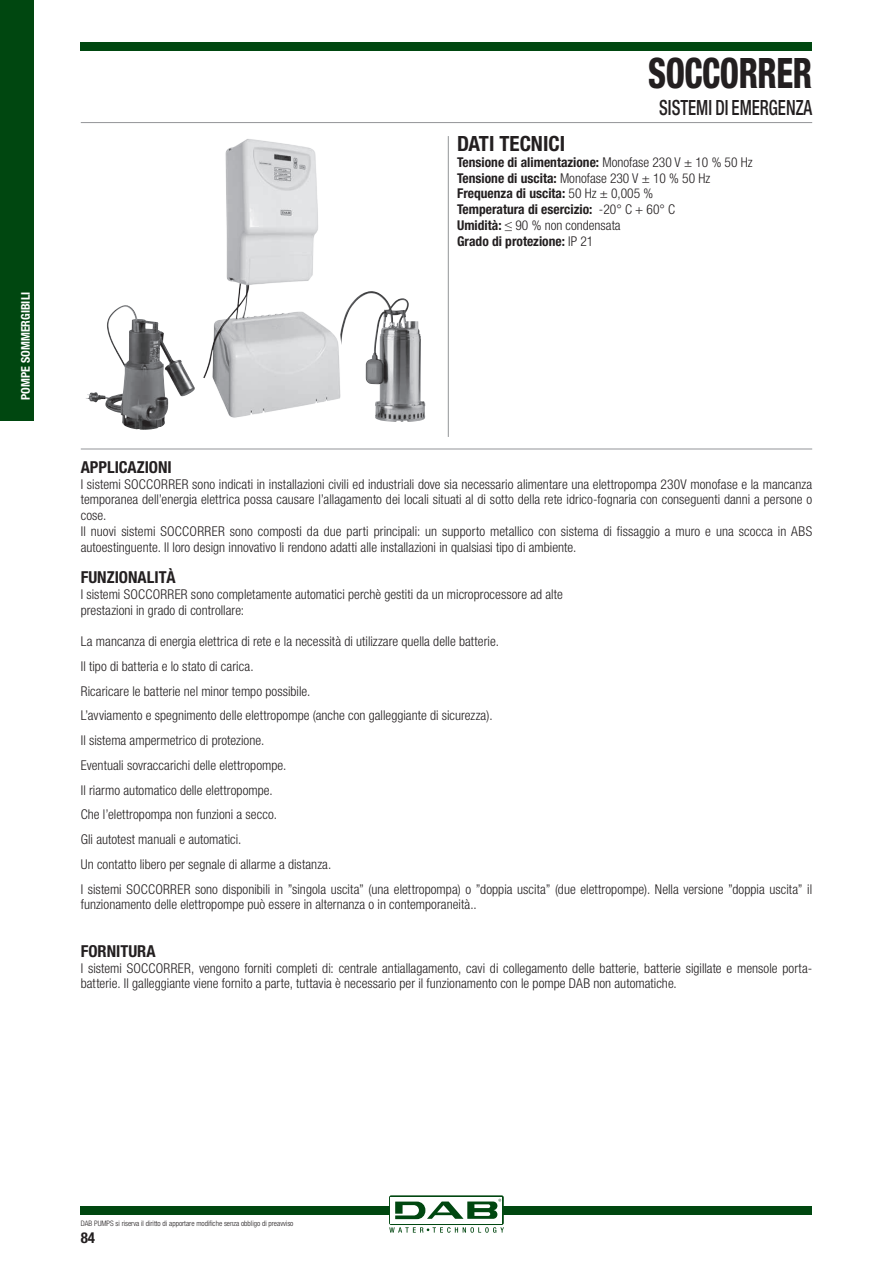
<style>
.page{position:relative;width:893px;height:1263px;background:#fff}
.page>*{position:absolute;margin:0;border:0;box-sizing:border-box;transform-origin:0 0}
.t1{font:800 condensed 42px "Helvetica Neue LT";letter-spacing:-.01em;color:#231f20;scale:.8 1}
.t2{font:500 condensed 21px "Helvetica Neue LT";color:#231f20;scale:.8 1}
.t3{font:700 condensed 21px "Helvetica Neue LT";color:#231f20}
.t4{font:700 condensed 16.5px "Helvetica Neue LT";color:#231f20}
.t5{font:700 condensed 15px "Helvetica Neue LT";color:#231f20}
.t6{font:300 condensed 13.5px/24.8px "Helvetica Neue LT";letter-spacing:.005em;color:#231f20}
.t7{font:700 condensed 13.5px/15.8px "Helvetica Neue LT";color:#231f20}
.t8{font:700 condensed 12px "Helvetica Neue LT";color:#fff}
.t9{font:300 condensed 7.5px "Helvetica Neue LT";color:#231f20}
.s1{font-weight:300}
</style>
<div class="page">
<div style="left:81px;top:1206px;width:731px;height:9px;background:#004710"></div>
<div style="left:81px;top:43px;width:731px;height:8px;background:#004710"></div>
<div style="left:389px;top:1195px;width:115px;height:30px;background:linear-gradient(to right,#fff,#fff);border-radius:2px"></div>
<div style="left:391px;top:1197px;width:111px;height:26px;background:#fff"></div>
<svg style="left:389px;top:1227px;width:115px;height:6px"></svg>
<svg style="left:395px;top:1199px;width:106px;height:20px"></svg>
<div style="left:0;top:0;width:34px;height:421px;background:#004710"></div>
<hr style="left:81px;top:122px;width:731px;height:1px;background:#939598">
<hr style="left:81px;top:449px;width:731px;height:1px;background:#939598">
<img style="left:203px;top:139px;width:137px;height:279px">
<img style="left:107px;top:305px;width:18px;height:17px">
<img style="left:340px;top:291px;width:85px;height:131px">
<hr style="left:448px;top:136px;width:1px;height:301px;background:#939598">
<p class="t8" style="left:18px;top:400px;width:109px;rotate:-90deg">POMPE SOMMERGIBILI</p>
<h1 class="t1" style="left:648px;top:48px;width:207px">SOCCORRER</h1>
<h2 class="t2" style="left:659px;top:95px;width:193px">SISTEMI DI EMERGENZA</h2>
<h2 class="t3" style="left:457px;top:131px;width:110px">DATI TECNICI</h2>
<p class="t7" style="left:457px;top:154px;width:297px">Tensione di alimentazione: <span class="s1">Monofase 230 V ± 10 % 50 Hz </span>Tensione di uscita: <span class="s1">Monofase 230 V ± 10 % 50 Hz </span>Frequenza di uscita: <span class="s1">50 Hz ± 0,005 %<br></span>Temperatura di esercizio: <span class="s1">-20° C + 60° C<br></span>Umidità: <span class="s1">≤ 90 % non condensata<br></span>Grado di protezione: <span class="s1">IP 21</span></p>
<p class="t4" style="left:81px;top:457px;width:93px">APPLICAZIONI</p>
<p class="t6" style="left:81px;top:476px;width:733px;line-height:15.8px">I sistemi SOCCORRER sono indicati in installazioni civili ed industriali dove sia necessario alimentare una elettropompa 230V monofase e la mancanza temporanea dell’energia elettrica possa causare l’allagamento dei locali situati al di sotto della rete idrico-fognaria con conseguenti danni a persone o cose.<br>Il nuovi sistemi SOCCORRER sono composti da due parti principali: un supporto metallico con sistema di fissaggio a muro e una scocca in ABS autoestinguente. Il loro design innovativo li rendono adatti alle installazioni in qualsiasi tipo di ambiente.</p>
<p class="t4" style="left:81px;top:567px;width:96px">FUNZIONALITÀ</p>
<p class="t6" style="left:81px;top:586px;width:483px;line-height:15.8px">I sistemi SOCCORRER sono completamente automatici perchè gestiti da un microprocessore ad alte prestazioni in grado di controllare:</p>
<p class="t6" style="left:81px;top:629px;width:733px">La mancanza di energia elettrica di rete e la necessità di utilizzare quella delle batterie.<br>Il tipo di batteria e lo stato di carica.<br>Ricaricare le batterie nel minor tempo possibile.<br>L’avviamento e spegnimento delle elettropompe (anche con galleggiante di sicurezza).<br>Il sistema ampermetrico di protezione.<br>Eventuali sovraccarichi delle elettropompe.<br>Il riarmo automatico delle elettropompe.<br>Che l’elettropompa non funzioni a secco.<br>Gli autotest manuali e automatici.<br>Un contatto libero per segnale di allarme a distanza.<br>I sistemi SOCCORRER sono disponibili in ”singola uscita” (una elettropompa) o ”doppia uscita” (due elettropompe). Nella versione ”doppia uscita” il</p>
<p class="t6" style="left:81px;top:892px;width:397px">funzionamento delle elettropompe può essere in alternanza o in contemporaneità..</p>
<p class="t4" style="left:81px;top:941px;width:76px">FORNITURA</p>
<p class="t6" style="left:81px;top:960px;width:733px;line-height:15.8px">I sistemi SOCCORRER, vengono forniti completi di: centrale antiallagamento, cavi di collegamento delle batterie, batterie sigillate e mensole porta&shy;batterie. Il galleggiante viene fornito a parte, tuttavia è necessario per il funzionamento con le pompe DAB non automatiche.</p>
<p class="t9" style="left:81px;top:1219px;width:214px">DAB PUMPS si riserva il diritto di apportare modifiche senza obbligo di preavviso</p>
<p class="t5" style="left:81px;top:1228px;width:16px">84</p>
</div>
